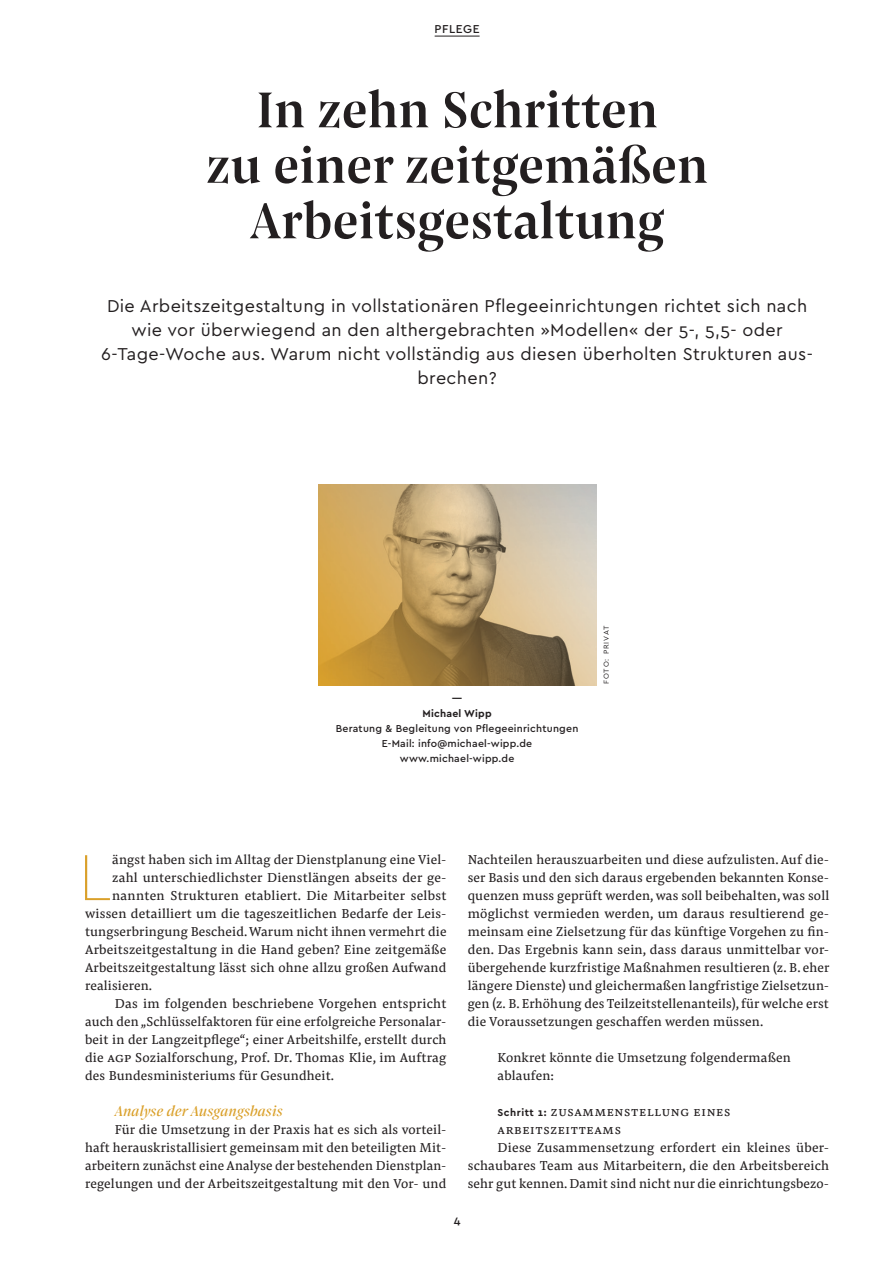
<style>
.page{position:relative;width:893px;height:1263px;background:#fff}
.page>*{position:absolute;margin:0;border:0;box-sizing:border-box;transform-origin:0 0}
.t1{font:100 68.1px "Cera";color:#daa02a}
.t2{font:500 52.5px/55.5px "Pensum Display";letter-spacing:.01em;color:#231f20;text-align:center}
.t3{font:18px/24px "Cera";letter-spacing:.02em;color:#231f20;text-align:center}
.t4{font:italic 15px "Pensum Display";letter-spacing:.01em;color:#daa02a}
.t5{font:13.5px/18px "Pensum Pro";letter-spacing:.01em;color:#231f20;text-align:justify}
.t6{font:13.5px "Pensum Pro";letter-spacing:.05em;color:#231f20}
.t7{font:500 12px "Cera";letter-spacing:.05em;color:#231f20}
.t8{font:500 10.5px/15px "Cera";letter-spacing:.02em;color:#231f20;text-align:center}
.t9{font:700 10.5px/15px "Cera";letter-spacing:.02em;color:#231f20;text-align:center}
.t10{font:7.5px "Cera";letter-spacing:.115em;color:#231f20}
.s1{font-family:"Cera";font-weight:700;font-size:10.5px}
</style>
<div class="page">
<hr style="left:435px;top:36px;width:45px;height:1px;background:#231f20">
<img style="left:319px;top:484px;width:278px;height:201px">
<p class="t7" style="left:435px;top:21px;width:46px">PFLEGE</p>
<h2 class="t2" style="left:206px;top:80px;width:503px">In zehn Schritten<br>zu einer zeitgemäßen<br>Arbeitsgestaltung</h2>
<p class="t3" style="left:101px;top:293px;width:711px">Die Arbeitszeitgestaltung in vollstationären Pflegeeinrichtungen richtet sich nach wie vor überwiegend an den althergebrachten »Modellen« der 5-, 5,5- oder 6-Tage-Woche aus. Warum nicht vollständig aus diesen überholten Strukturen aus&shy;brechen?</p>
<p class="t9" style="left:422px;top:691px;width:71px">―<br>Michael Wipp</p>
<p class="t8" style="left:336px;top:721px;width:244px">Beratung &amp; Begleitung von Pflegeeinrichtungen<br>E-Mail: info@michael-wipp.de www.michael-wipp.de</p>
<p class="t10" style="left:601px;top:684px;width:60px;rotate:-90deg">FOTO: PRIVAT</p>
<h1 class="t1" style="left:78px;top:832px;width:35px">L</h1>
<p class="t5" style="left:112px;top:850px;width:336px">ängst haben sich im Alltag der Dienstplanung eine Viel-</p>
<p class="t5" style="left:112px;top:868px;width:336px">zahl unterschiedlichster Dienstlängen abseits der ge-</p>
<p class="t5" style="left:112px;top:886px;width:336px">nannten Strukturen etabliert. Die Mitarbeiter selbst</p>
<p class="t5" style="left:85px;top:904px;width:363px">wissen detailliert um die tageszeitlichen Bedarfe der Leis-</p>
<p class="t5" style="left:85px;top:922px;width:363px">tungserbringung Bescheid. Warum nicht ihnen vermehrt die</p>
<p class="t5" style="left:85px;top:940px;width:363px">Arbeitszeitgestaltung in die Hand geben? Eine zeitgemäße</p>
<p class="t5" style="left:85px;top:958px;width:363px">Arbeitszeitgestaltung lässt sich ohne allzu großen Aufwand</p>
<p class="t5" style="left:85px;top:976px;width:69px">realisieren.</p>
<p class="t5" style="left:115px;top:994px;width:333px">Das im folgenden beschriebene Vorgehen entspricht</p>
<p class="t5" style="left:85px;top:1012px;width:363px">auch den „Schlüsselfaktoren für eine erfolgreiche Personalar-</p>
<p class="t5" style="left:85px;top:1030px;width:363px">beit in der Langzeitpflege“; einer Arbeitshilfe, erstellt durch</p>
<p class="t5" style="left:85px;top:1048px;width:363px">die AGP Sozialforschung, Prof. Dr. Thomas Klie, im Auftrag</p>
<p class="t5" style="left:85px;top:1066px;width:251px">des Bundesministeriums für Gesundheit.</p>
<p class="t4" style="left:115px;top:1100px;width:169px">Analyse der Ausgangsbasis</p>
<p class="t5" style="left:85px;top:1120px;width:363px;text-indent:30px">Für die Umsetzung in der Praxis hat es sich als vorteil&shy;haft herauskristallisiert gemeinsam mit den beteiligten Mit&shy;arbeitern zunächst eine Analyse der bestehenden Dienstplan&shy;regelungen und der Arbeitszeitgestaltung mit den Vor- und</p>
<p class="t5" style="left:468px;top:850px;width:363px">Nachteilen herauszuarbeiten und diese aufzulisten. Auf die&shy;ser Basis und den sich daraus ergebenden bekannten Konse&shy;quenzen muss geprüft werden, was soll beibehalten, was soll möglichst vermieden werden, um daraus resultierend ge&shy;meinsam eine Zielsetzung für das künftige Vorgehen zu fin&shy;den. Das Ergebnis kann sein, dass daraus unmittelbar vor&shy;übergehende kurzfristige Maßnahmen resultieren (z. B. eher längere Dienste) und gleichermaßen langfristige Zielsetzun&shy;gen (z. B. Erhöhung des Teilzeitstellenanteils), für welche erst die Voraussetzungen geschaffen werden müssen.</p>
<p class="t5" style="left:497px;top:1048px;width:295px">Konkret könnte die Umsetzung folgendermaßen ablaufen:</p>
<p class="t6" style="left:497px;top:1102px;width:234px"><span class="s1">Schritt 1:</span> Zusammenstellung eines</p>
<p class="t6" style="left:497px;top:1120px;width:125px">Arbeitszeitteams</p>
<p class="t5" style="left:497px;top:1138px;width:333px">Diese Zusammensetzung erfordert ein kleines über-</p>
<p class="t5" style="left:468px;top:1156px;width:363px">schaubares Team aus Mitarbeitern, die den Arbeitsbereich</p>
<p class="t5" style="left:468px;top:1174px;width:363px">sehr gut kennen. Damit sind nicht nur die einrichtungsbezo-</p>
<p class="t7" style="left:454px;top:1212px;width:8px">4</p>
</div>
